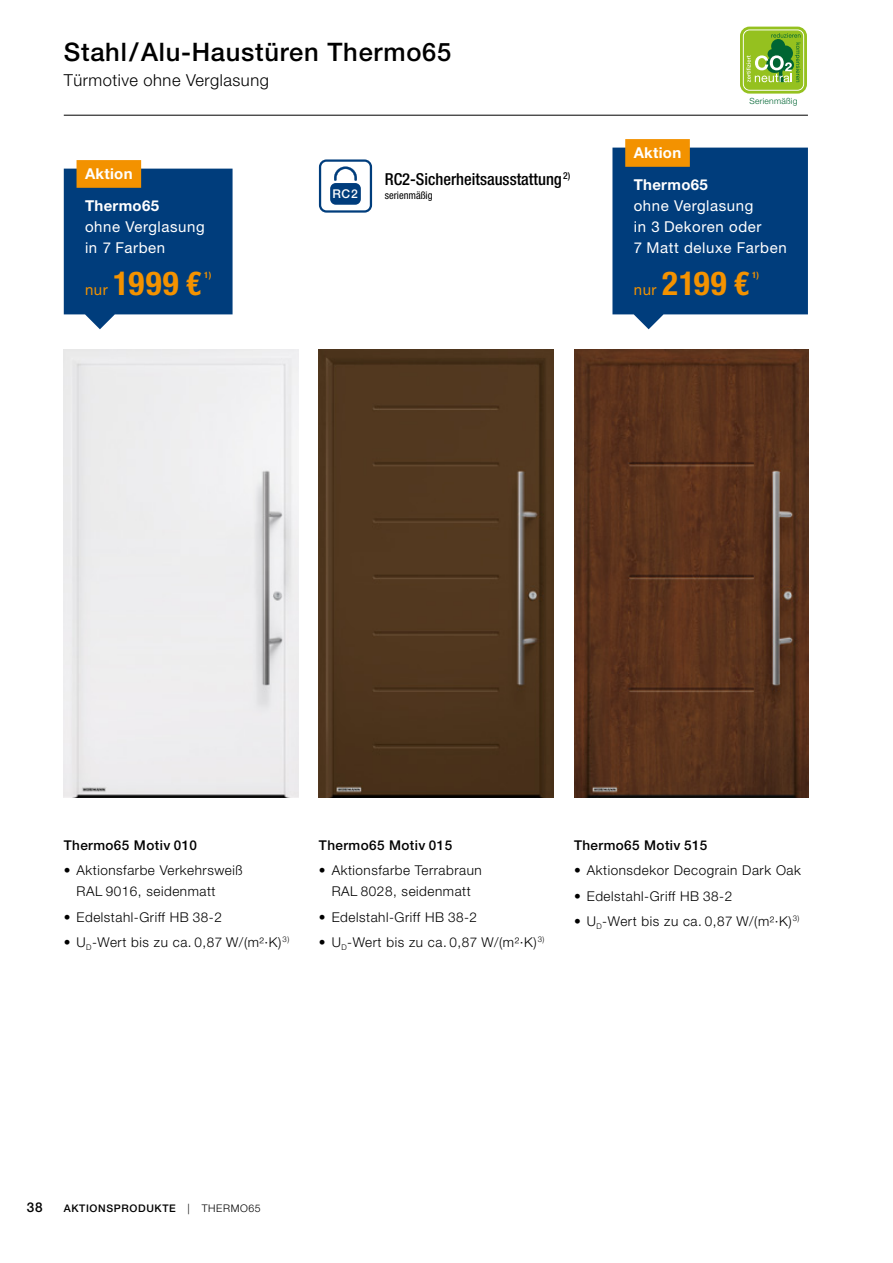
<style>
.page{position:relative;width:893px;height:1263px;background:#fff}
.page>*{position:absolute;margin:0;border:0;box-sizing:border-box;transform-origin:0 0}
.t1{font:700 condensed 33px "Hoermann Helvetica Neue";letter-spacing:.04em;color:#f39200}
.t2{font:500 25.5px "Hoermann Helvetica Neue";letter-spacing:.03em;color:#000}
.t3{font:500 condensed 16.5px "Hoermann Helvetica Neue";color:#000}
.t4{font:300 16.5px "Hoermann Helvetica Neue";letter-spacing:.03em;color:#000}
.t5{font:15px/21px "Hoermann Helvetica Neue Rm";letter-spacing:.04em;color:#fff}
.t6{font:700 15px/32px "Hoermann Helvetica Neue";letter-spacing:.02em;color:#fff}
.t7{font:300 13.5px/21px "Hoermann Helvetica Neue";letter-spacing:.04em;color:#000}
.t8{font:500 13.5px "Hoermann Helvetica Neue";letter-spacing:.03em;color:#000}
.t9{font:500 12px "Hoermann Helvetica Neue";color:#fff}
.t10{font:500 10.5px "Hoermann Helvetica Neue";letter-spacing:.06em;color:#000}
.t11{font:condensed 10.5px "Hoermann Helvetica Neue";color:#000}
.t12{font:700 condensed 8.7px "Hoermann Helvetica Neue";color:#f39200}
.t13{font:300 8.55px "Hoermann Helvetica Neue";letter-spacing:.03em;color:#006533}
.s1{font-family:"Hoermann Helvetica Neue Rm";font-weight:400;font-stretch:normal;font-size:15px}
.s2{font-weight:300}
</style>
<div class="page">
<img style="left:319px;top:350px;width:234px;height:447px">
<div style="left:64px;top:350px;width:234px;height:447px;background:#ededee"></div>
<img style="left:574px;top:350px;width:235px;height:447px">
<div style="left:319px;top:159px;width:53px;height:54px;border:2px solid #003d7c;border-radius:6px"></div>
<div style="left:330px;top:183px;width:31px;height:22px;background:#003d7c;border-radius:6px"></div>
<svg style="left:334px;top:166px;width:23px;height:15px"></svg>
<svg style="left:612px;top:139px;width:196px;height:190px;background:#265583"></svg>
<svg style="left:64px;top:160px;width:169px;height:169px;background:#2b5782"></svg>
<div style="left:741px;top:28px;width:64px;height:64px;background:#95c11f;border-radius:8px"></div>
<div style="left:739px;top:26px;width:69px;height:69px;border:5px solid #fff;border-radius:8px"></div>
<div style="left:740px;top:27px;width:67px;height:67px;border:3px solid #95c11f;border-radius:8px"></div>
<svg style="left:746px;top:33px;width:55px;height:49px"></svg>
<hr style="left:64px;top:115px;width:744px;height:1px;background:#000">
<h2 class="t2" style="left:64px;top:34px;width:389px">Stahl/Alu-Haustüren Thermo65</h2>
<p class="t4" style="left:64px;top:69px;width:207px">Türmotive ohne Verglasung</p>
<p class="t6" style="left:85px;top:157px;width:76px">Aktion<br>Thermo65</p>
<p class="t5" style="left:85px;top:215px;width:121px">ohne Verglasung in 7 Farben</p>
<h1 class="t1" style="left:85px;top:261px;width:118px"><span class="s1">nur</span> 1999 €</h1>
<p class="t12" style="left:204px;top:269px;width:9px">1)</p>
<p class="t3" style="left:385px;top:168px;width:187px">RC2-Sicherheitsausstattung <sup>2)</sup></p>
<p class="t9" style="left:333px;top:186px;width:27px">RC2</p>
<p class="t11" style="left:385px;top:188px;width:49px">serienmäßig</p>
<p class="t6" style="left:634px;top:136px;width:49px">Aktion</p>
<p class="t13" style="left:749px;top:95px;width:49px">Serienmäßig</p>
<p class="t6" style="left:634px;top:168px;width:76px">Thermo65</p>
<p class="t5" style="left:634px;top:194px;width:154px">ohne Verglasung<br>in 3 Dekoren oder<br>7 Matt deluxe Farben</p>
<h1 class="t1" style="left:634px;top:261px;width:117px"><span class="s1">nur</span> 2199 €</h1>
<p class="t12" style="left:752px;top:269px;width:9px">1)</p>
<p class="t8" style="left:64px;top:836px;width:135px">Thermo65 Motiv 010</p>
<p class="t7" style="left:77px;top:859px;width:168px;text-indent:-13px">• Aktionsfarbe Verkehrsweiß<br>RAL 9016, seidenmatt</p>
<p class="t7" style="left:64px;top:905px;width:160px">• Edelstahl-Griff HB 38-2</p>
<p class="t7" style="left:64px;top:930px;width:227px">• U<sub>D</sub>-Wert bis zu ca. 0,87 W/(m²·K)<sup>3)</sup></p>
<p class="t8" style="left:319px;top:836px;width:135px">Thermo65 Motiv 015</p>
<p class="t7" style="left:319px;top:859px;width:164px;text-align:center">• Aktionsfarbe Terrabraun<br>RAL 8028, seidenmatt</p>
<p class="t7" style="left:319px;top:905px;width:160px">• Edelstahl-Griff HB 38-2</p>
<p class="t7" style="left:319px;top:930px;width:227px">• U<sub>D</sub>-Wert bis zu ca. 0,87 W/(m²·K)<sup>3)</sup></p>
<p class="t8" style="left:574px;top:836px;width:135px">Thermo65 Motiv 515</p>
<p class="t7" style="left:574px;top:859px;width:228px">• Aktionsdekor Decograin Dark Oak</p>
<p class="t7" style="left:574px;top:884px;width:160px">• Edelstahl-Griff HB 38-2</p>
<p class="t7" style="left:574px;top:909px;width:227px">• U<sub>D</sub>-Wert bis zu ca. 0,87 W/(m²·K)<sup>3)</sup></p>
<p class="t8" style="left:27px;top:1198px;width:17px">38</p>
<p class="t10" style="left:64px;top:1201px;width:199px">AKTIONSPRODUKTE <span class="s2">| THERMO65</span></p>
</div>
